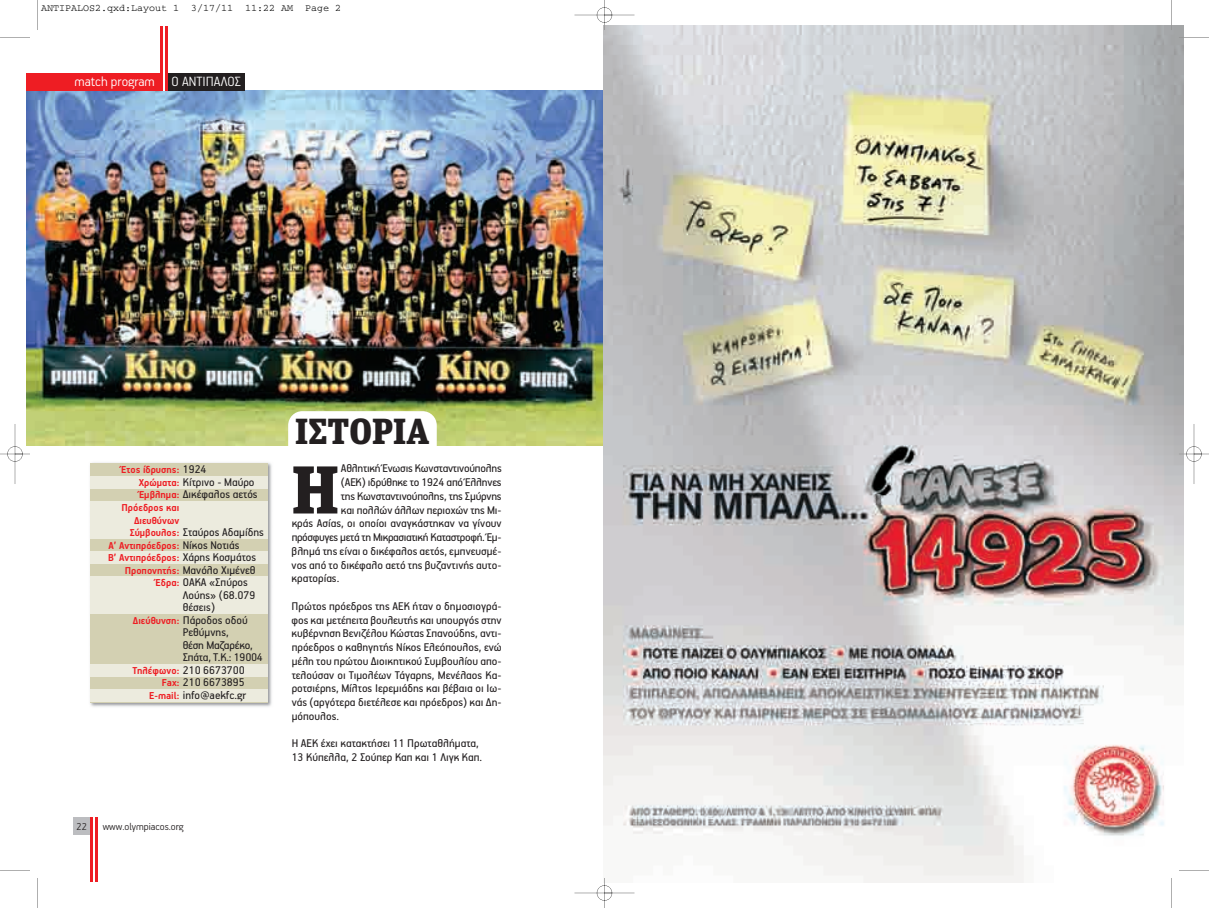
<style>
.page{position:relative;width:1209px;height:908px;background:#fff}
.page>*{position:absolute;margin:0;border:0;box-sizing:border-box;transform-origin:0 0}
.t1{font:900 67.5px "Unit Slab Greek";color:#231f20}
.t2{font:900 36.25px "Unit Slab Greek";color:#231f20}
.t3{font:300 15px "PF Handbook";color:#fff}
.t4{font:12.5px/13.8px "PF Handbook";color:#231f20}
.t5{font:12.5px "PF Handbook";letter-spacing:-.025em;color:#231f20}
.t6{font:12.5px "PF Handbook";letter-spacing:-.02em;color:#231f20}
.t7{font:700 11.25px/12.5px "PF Handbook";color:#ee1d23;text-align:right}
.t8{font:300 11.25px "PF Handbook";color:#231f20}
.t9{font:10px "Courier";color:#000}
.s1{font-weight:400;font-size:12.5px;color:#231f20}
.s2{font-weight:700;font-size:11.25px;color:#ee1d23}
</style>
<div class="page">
<img style="left:0;top:0;width:1209px;height:908px">
<p class="t9" style="left:41px;top:5px;width:302px">ANTIPALOS2.qxd:Layout 1 3/17/11 11:22 AM Page 2</p>
<p class="t3" style="left:75px;top:76px;width:168px">match program O ΑΝΤΙΠΑΛΟΣ</p>
<p class="t7" style="left:121px;top:465px;width:87px">Έτος ίδρυσης: <span class="s1">1924</span></p>
<p class="t4" style="left:139px;top:477px;width:120px;line-height:12.5px"><span class="s2">Χρώματα:</span> Κίτρινο - Μαύρο<br><span class="s2">Έμβλημα:</span> Δικέφαλος αετός</p>
<p class="t7" style="left:122px;top:502px;width:59px">Πρόεδρος και<br>Διευθύνων</p>
<p class="t4" style="left:130px;top:526px;width:136px"><span class="s2">Σύμβουλος:</span> Σταύρος Αδαμίδης</p>
<p class="t7" style="left:108px;top:540px;width:150px;text-align:left">Α’ Αντιπρόεδρος: <span class="s1">Νίκος Νοτιάς<br></span>Β’ Αντιπρόεδρος: <span class="s1">Χάρης Κοσμάτος</span></p>
<p class="t4" style="left:125px;top:564px;width:132px"><span class="s2">Προπονητής:</span> Μανόλο Χιμένεθ</p>
<p class="t4" style="left:156px;top:576px;width:94px"><span class="s2">Έδρα:</span> ΟΑΚΑ «Σπύρος</p>
<p class="t4" style="left:183px;top:589px;width:74px">Λούης» (68.079</p>
<p class="t4" style="left:183px;top:601px;width:34px">θέσεις)</p>
<p class="t4" style="left:133px;top:614px;width:116px"><span class="s2">Διεύθυνση:</span> Πάροδος οδού</p>
<p class="t4" style="left:183px;top:626px;width:48px">Ρεθύμνης,</p>
<p class="t4" style="left:183px;top:639px;width:71px">θέση Μαζαρέκο,</p>
<p class="t4" style="left:183px;top:651px;width:81px">Σπάτα, Τ.Κ.: 19004</p>
<p class="t4" style="left:132px;top:664px;width:114px"><span class="s2">Τηλέφωνο:</span> 210 6673700</p>
<p class="t4" style="left:162px;top:676px;width:84px"><span class="s2">Fax:</span> 210 6673895</p>
<p class="t4" style="left:149px;top:689px;width:99px"><span class="s2">Ε-mail:</span> info@aekfc.gr</p>
<p class="t8" style="left:77px;top:822px;width:12px">22</p>
<p class="t8" style="left:103px;top:822px;width:82px">www.olympiacos.org</p>
<h2 class="t2" style="left:295px;top:418px;width:136px">ΙΣΤΟΡΙΑ</h2>
<h1 class="t1" style="left:292px;top:466px;width:49px">Η</h1>
<p class="t6" style="left:341px;top:464px;width:162px">Αθλητική Ένωσις Κωνσταντινούπολης</p>
<p class="t4" style="left:341px;top:476px;width:162px">(ΑΕΚ) ιδρύθηκε το 1924 από Έλληνες</p>
<p class="t4" style="left:341px;top:490px;width:162px">της Κωνσταντινούπολης, της Σμύρνης</p>
<p class="t4" style="left:341px;top:504px;width:162px">και πολλών άλλων περιοχών της Μι-</p>
<p class="t4" style="left:292px;top:518px;width:211px">κράς Ασίας, οι οποίοι αναγκάστηκαν να γίνουν</p>
<p class="t5" style="left:292px;top:533px;width:211px">πρόσφυγες μετά τη Μικρασιατική Καταστροφή. Έμ-</p>
<p class="t4" style="left:292px;top:545px;width:211px">βλημά της είναι ο δικέφαλος αετός, εμπνευσμέ-</p>
<p class="t4" style="left:292px;top:559px;width:211px">νος από το δικέφαλο αετό της βυζαντινής αυτο-</p>
<p class="t4" style="left:292px;top:573px;width:49px">κρατορίας.</p>
<p class="t4" style="left:292px;top:600px;width:212px;text-align:justify">Πρώτος πρόεδρος της ΑΕΚ ήταν ο δημοσιογρά&shy;φος και μετέπειτα βουλευτής και υπουργός στην κυβέρνηση Βενιζέλου Κώστας Σπανούδης, αντι&shy;πρόεδρος ο καθηγητής Νίκος Ελεόπουλος, ενώ μέλη του πρώτου Διοικητικού Συμβουλίου απο&shy;τελούσαν οι Τιμολέων Τάγαρης, Μενέλαος Κα&shy;ροτσιέρης, Μίλτος Ιερεμιάδης και βέβαια οι Ιω&shy;νάς (αργότερα διετέλεσε και πρόεδρος) και Δη&shy;μόπουλος.</p>
<p class="t4" style="left:292px;top:738px;width:192px">H AΕΚ έχει κατακτήσει 11 Πρωταθλήματα,<br>13 Κύπελλα, 2 Σούπερ Καπ και 1 Λιγκ Καπ.</p>
</div>
